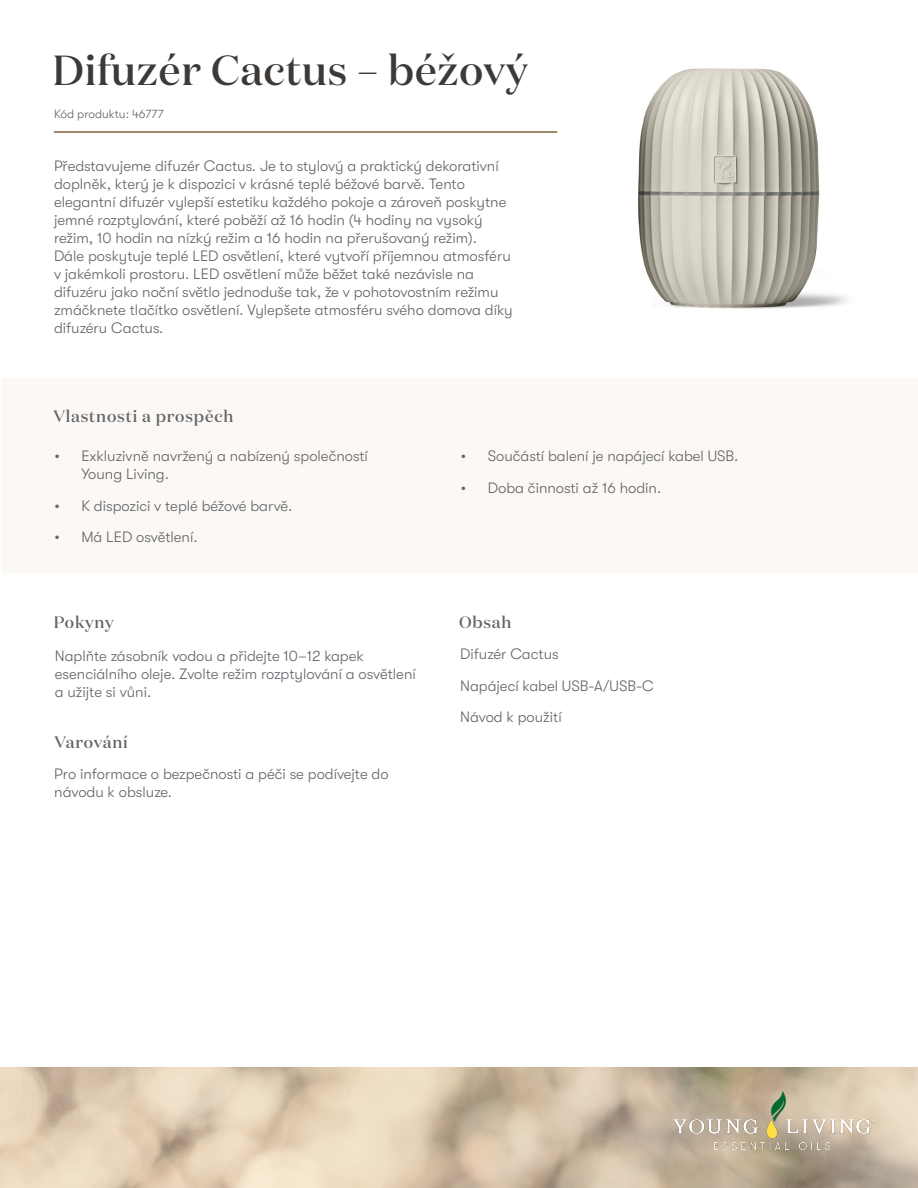
<style>
.page{position:relative;width:918px;height:1188px;background:#fff}
.page>*{position:absolute;margin:0;border:0;box-sizing:border-box;transform-origin:0 0}
.t1{font:500 42px "Domaine Display";letter-spacing:.02em;color:#3d3936}
.t2{font:500 16.5px "Domaine Display";letter-spacing:.05em;color:#61646a}
.t3{font:300 15px/18px "GT Walsheim Pro";color:#61646a}
.t4{font:300 12px "GT Walsheim Pro";color:#61646a}
</style>
<div class="page">
<img style="left:0;top:1067px;width:918px;height:121px">
<img style="left:673px;top:1091px;width:201px;height:58px">
<img style="left:557px;top:68px;width:290px;height:241px">
<div style="left:2px;top:379px;width:916px;height:194px;background:#fcf8f4"></div>
<hr style="left:54px;top:131px;width:503px;height:2px;background:#80623b">
<h1 class="t1" style="left:52px;top:43px;width:477px">Difuzér Cactus – béžový</h1>
<p class="t4" style="left:54px;top:107px;width:111px">Kód produktu: 46777</p>
<p class="t3" style="left:54px;top:157px;width:460px">Představujeme difuzér Cactus. Je to stylový a praktický dekorativní doplněk, který je k dispozici v krásné teplé béžové barvě. Tento elegantní difuzér vylepší estetiku každého pokoje a zároveň poskytne jemné rozptylování, které poběží až 16 hodin (4 hodiny na vysoký režim, 10 hodin na nízký režim a 16 hodin na přerušovaný režim).<br>Dále poskytuje teplé LED osvětlení, které vytvoří příjemnou atmosféru v jakémkoli prostoru. LED osvětlení může běžet také nezávisle na difuzéru jako noční světlo jednoduše tak, že v pohotovostním režimu zmáčknete tlačítko osvětlení. Vylepšete atmosféru svého domova díky difuzéru Cactus.</p>
<p class="t2" style="left:53px;top:406px;width:182px">Vlastnosti a prospěch</p>
<p class="t3" style="left:81px;top:447px;width:288px;text-indent:-27px">• Exkluzivně navržený a nabízený společností<br>Young Living.</p>
<p class="t3" style="left:54px;top:497px;width:239px">• K dispozici v teplé béžové barvě.</p>
<p class="t3" style="left:54px;top:528px;width:145px">• Má LED osvětlení.</p>
<p class="t2" style="left:54px;top:612px;width:62px">Pokyny</p>
<p class="t3" style="left:55px;top:647px;width:362px">Naplňte zásobník vodou a přidejte 10–12 kapek esenciálního oleje. Zvolte režim rozptylování a osvětlení a užijte si vůni.</p>
<p class="t2" style="left:55px;top:731px;width:75px">Varování</p>
<p class="t3" style="left:54px;top:765px;width:336px">Pro informace o bezpečnosti a péči se podívejte do návodu k obsluze.</p>
<p class="t3" style="left:461px;top:447px;width:279px">• Součástí balení je napájecí kabel USB.</p>
<p class="t3" style="left:461px;top:479px;width:202px">• Doba činnosti až 16 hodin.</p>
<p class="t2" style="left:459px;top:612px;width:54px">Obsah</p>
<p class="t3" style="left:460px;top:639px;width:195px;line-height:31.5px">Difuzér Cactus<br>Napájecí kabel USB-A/USB-C<br>Návod k použití</p>
</div>
